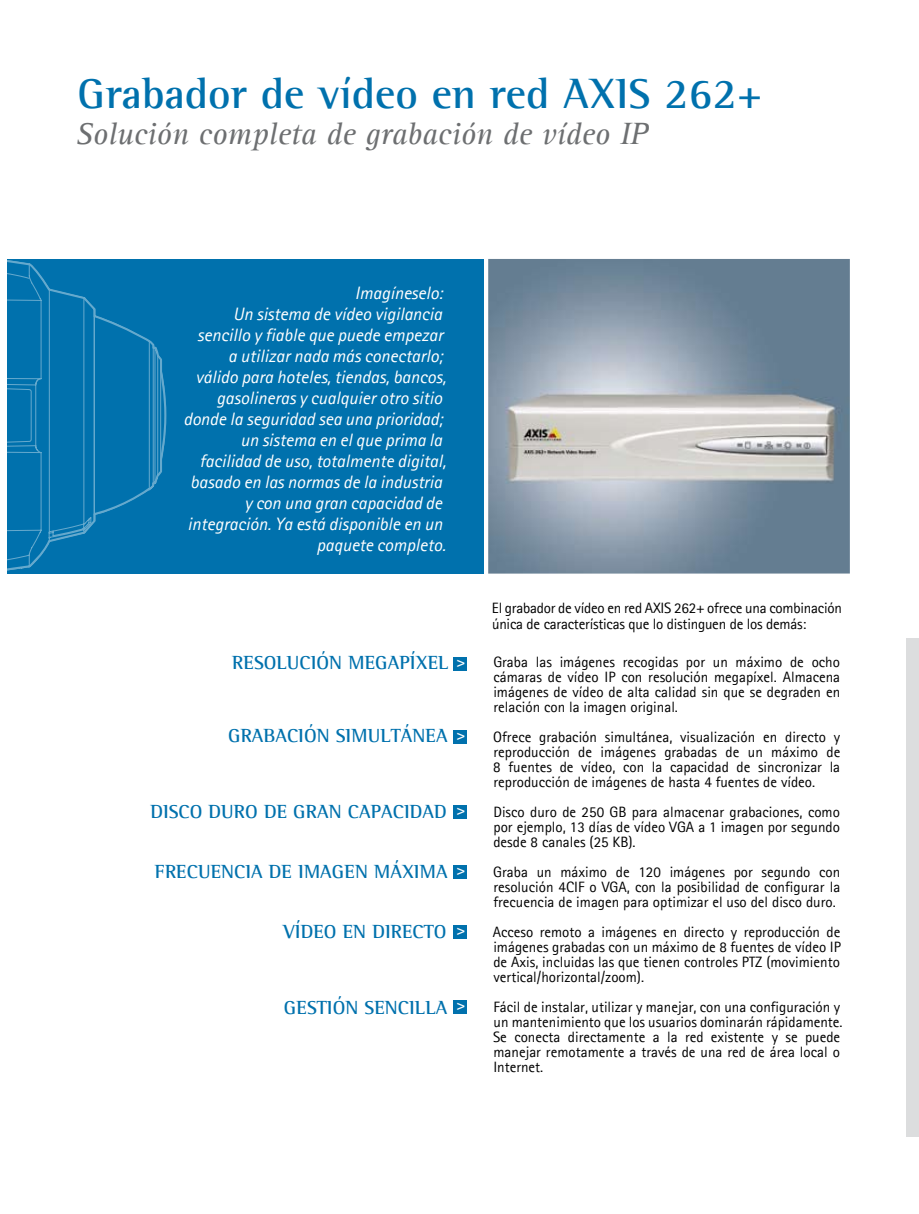
<style>
.page{position:relative;width:919px;height:1214px;background:#fff}
.page>*{position:absolute;margin:0;border:0;box-sizing:border-box;transform-origin:0 0}
.t1{font:700 43.5px "Agfa Rotis Semi Serif";color:#0071ad}
.t2{font:italic 31.5px "Agfa Rotis Serif";color:#6d6f71}
.t3{font:700 19.5px "Agfa Rotis Semi Serif";color:#0071ad}
.t4{font:italic 18px/21px "Agfa Rotis Sans Serif";color:#fff;text-align:right}
.t5{font:15px/15px "Agfa Rotis Sans Serif";color:#000;text-align:justify}
.t6{font:700 15px "Agfa Rotis Sans Serif";color:#fff}
</style>
<div class="page">
<div style="left:906px;top:639px;width:12px;height:498px;background:#dcddde"></div>
<div style="left:7px;top:259px;width:477px;height:315px;background:#0071ad"></div>
<img style="left:488px;top:259px;width:361px;height:315px">
<svg style="left:7px;top:260px;width:159px;height:311px"></svg>
<div style="left:454px;top:657px;width:13px;height:14px;background:#0071ad"></div>
<div style="left:454px;top:730px;width:13px;height:13px;background:#0071ad"></div>
<div style="left:454px;top:805px;width:13px;height:13px;background:#0071ad"></div>
<div style="left:454px;top:865px;width:13px;height:13px;background:#0071ad"></div>
<div style="left:454px;top:925px;width:13px;height:13px;background:#0071ad"></div>
<div style="left:454px;top:1000px;width:13px;height:13px;background:#0071ad"></div>
<h1 class="t1" style="left:78px;top:67px;width:686px">Grabador de vídeo en red AXIS 262+</h1>
<h2 class="t2" style="left:75px;top:114px;width:574px">Solución completa de grabación de vídeo IP</h2>
<p class="t4" style="left:183px;top:283px;width:264px">Imagíneselo:<br>Un sistema de vídeo vigilancia sencillo y fiable que puede empezar<br>a utilizar nada más conectarlo;<br>válido para hoteles, tiendas, bancos, gasolineras y cualquier otro sitio donde la seguridad sea una prioridad; un sistema en el que prima la facilidad de uso, totalmente digital, basado en las normas de la industria y con una gran capacidad de integración. Ya está disponible en un paquete completo.</p>
<h3 class="t3" style="left:232px;top:651px;width:196px">RESOLUCIÓN Megapíxel</h3>
<p class="t6" style="left:456px;top:652px;width:10px">&gt;</p>
<h3 class="t3" style="left:228px;top:724px;width:221px">GRABACIÓN SIMULTÁNEA</h3>
<p class="t6" style="left:456px;top:725px;width:10px">&gt;</p>
<h3 class="t3" style="left:150px;top:800px;width:298px">DISCO DURO DE GRAN CAPACIDAD</h3>
<p class="t6" style="left:456px;top:800px;width:10px">&gt;</p>
<h3 class="t3" style="left:155px;top:860px;width:294px">FRECUENCIA DE IMAGEN MÁXIMA</h3>
<p class="t6" style="left:456px;top:860px;width:10px">&gt;</p>
<h3 class="t3" style="left:283px;top:920px;width:165px">VÍDEO EN DIRECTO</h3>
<p class="t6" style="left:456px;top:920px;width:10px">&gt;</p>
<h3 class="t3" style="left:284px;top:996px;width:165px">GESTIÓN SENCILLA</h3>
<p class="t6" style="left:456px;top:995px;width:10px">&gt;</p>
<p class="t5" style="left:492px;top:599px;width:351px;line-height:16.5px">El grabador de vídeo en red AXIS 262+ ofrece una combinación única de características que lo distinguen de los demás:</p>
<p class="t5" style="left:493px;top:654px;width:348px">Graba las imágenes recogidas por un máximo de ocho cámaras de vídeo IP con resolución megapíxel. Almacena imágenes de vídeo de alta calidad sin que se degraden en relación con la imagen original.</p>
<p class="t5" style="left:493px;top:729px;width:348px">Ofrece grabación simultánea, visualización en directo y reproducción de imágenes grabadas de un máximo de 8 fuentes de vídeo, con la capacidad de sincronizar la reproducción de imágenes de hasta 4 fuentes de vídeo.</p>
<p class="t5" style="left:493px;top:804px;width:348px">Disco duro de 250 GB para almacenar grabaciones, como por ejemplo, 13 días de vídeo VGA a 1 imagen por segundo desde 8 canales (25 KB).</p>
<p class="t5" style="left:493px;top:864px;width:348px">Graba un máximo de 120 imágenes por segundo con resolución 4CIF o VGA, con la posibilidad de configurar la frecuencia de imagen para optimizar el uso del disco duro.</p>
<p class="t5" style="left:493px;top:924px;width:349px">Acceso remoto a imágenes en directo y reproducción de imágenes grabadas con un máximo de 8 fuentes de vídeo IP de Axis, incluidas las que tienen controles PTZ (movimiento vertical/horizontal/zoom).</p>
<p class="t5" style="left:493px;top:999px;width:351px;text-align:left">Fácil de instalar, utilizar y manejar, con una configuración y un mantenimiento que los usuarios dominarán rápidamente.<br>Se conecta directamente a la red existente y se puede manejar remotamente a través de una red de área local o Internet.</p>
</div>
